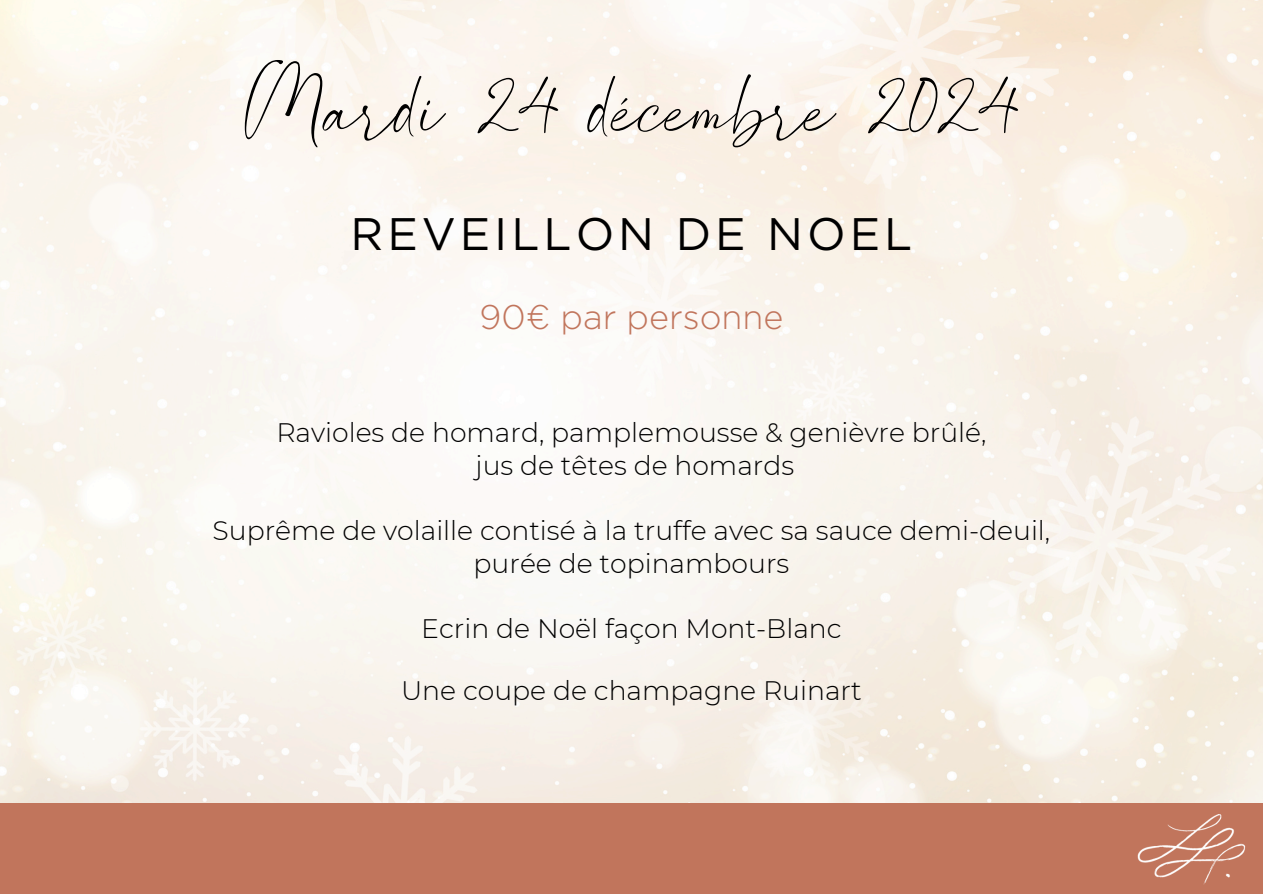
<style>
.page{position:relative;width:1263px;height:894px;background:#fff}
.page>*{position:absolute;margin:0;border:0;box-sizing:border-box;transform-origin:0 0}
.t1{font:130.5px "Southland";color:#000}
.t2{font:45.45px "Gotham";letter-spacing:.085em;color:#000}
.t3{font:300 34.2px "Gotham";color:#c1755c}
.t4{font:300 26.7px "Montserrat";color:#000}
</style>
<div class="page">
<div style="left:0;top:803px;width:1263px;height:90px;background:#c1755c"></div>
<img style="left:1137px;top:814px;width:109px;height:71px">
<p class="t1" style="left:245px;top:43px;width:775px">Mardi 24 décembre 2024</p>
<p class="t2" style="left:351px;top:214px;width:563px">REVEILLON DE NOEL</p>
<p class="t3" style="left:480px;top:301px;width:305px">90€ par personne</p>
<p class="t4" style="left:276px;top:416px;width:712px">Ravioles de homard, pamplemousse &amp; genièvre brûlé,</p>
<h1 class="t4" style="left:476px;top:449px;width:320px">jus de têtes de homards</h1>
<h2 class="t4" style="left:213px;top:514px;width:839px">Suprême de volaille contisé à la truffe avec sa sauce demi-deuil,</h2>
<h3 class="t4" style="left:474px;top:546px;width:317px">purée de topinambours</h3>
<p class="t4" style="left:421px;top:612px;width:422px">Ecrin de Noël façon Mont-Blanc</p>
<p class="t4" style="left:401px;top:674px;width:462px">Une coupe de champagne Ruinart</p>
</div>
